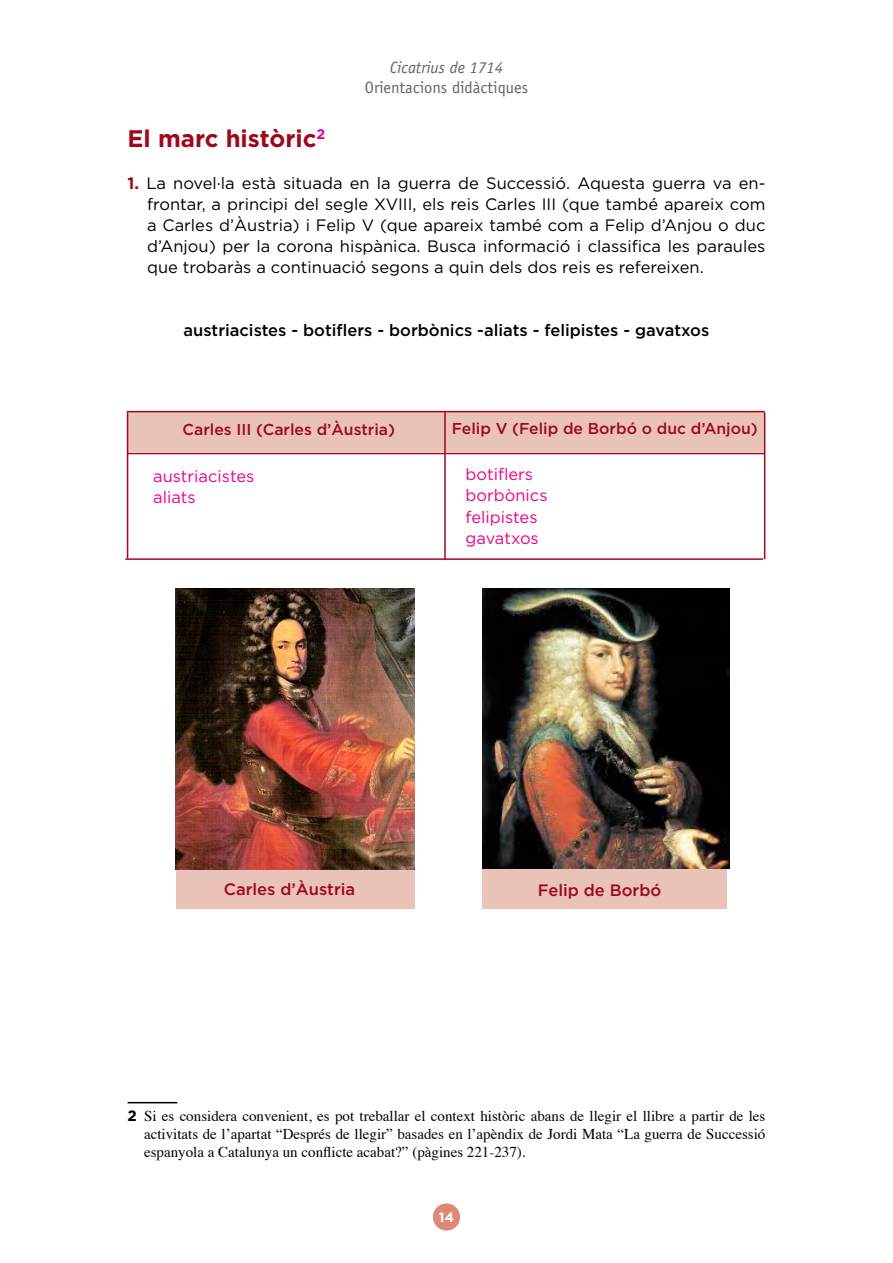
<style>
.page{position:relative;width:893px;height:1263px;background:#fff}
.page>*{position:absolute;margin:0;border:0;box-sizing:border-box;transform-origin:0 0}
.t1{font:700 24px "Gotham";color:#9e081b}
.t2{font:16.5px/21px "Gotham";color:#000;text-align:justify}
.t3{font:500 16.5px "Gotham";color:#000}
.t4{font:16.5px/21px "Gotham";color:#ec008c}
.t5{font:500 16.5px "Gotham";color:#9e081b}
.t6{font:16.5px "Officina Sans";color:#636466}
.t7{font:italic 16.5px "Officina Sans";color:#636466}
.t8{font:500 15.75px "Gotham";color:#9e081b}
.t9{font:15px/18px "Times";color:#000;text-align:justify}
.t10{font:700 13.5px "Gotham";color:#fff}
.s1{font-weight:700;color:#9e081b}
.s2{font-family:"Gotham";font-weight:700}
</style>
<div class="page">
<div style="left:434px;top:1204px;width:25px;height:26px;background:#de8977;border-radius:50%"></div>
<div style="left:433px;top:1203px;width:27px;height:27px;border:2px solid #de8977;border-radius:50%"></div>
<hr style="left:128px;top:1102px;width:49px;height:1px;background:#000">
<div style="left:176px;top:869px;width:239px;height:40px;background:#e9c3b8"></div>
<div style="left:483px;top:869px;width:244px;height:40px;background:#e9c3b8"></div>
<div style="left:127px;top:412px;width:638px;height:40px;background:#e9c3b8"></div>
<hr style="left:125px;top:558px;width:638px;height:2px;background:#9e081b">
<hr style="left:127px;top:453px;width:638px;height:1px;background:#9e081b">
<hr style="left:127px;top:411px;width:638px;height:1px;background:#9e081b">
<hr style="left:444px;top:411px;width:2px;height:149px;background:#9e081b">
<hr style="left:764px;top:412px;width:1px;height:147px;background:#9e081b">
<hr style="left:127px;top:412px;width:1px;height:146px;background:#9e081b">
<img style="left:483px;top:588px;width:246px;height:280px">
<img style="left:176px;top:588px;width:239px;height:281px">
<p class="t7" style="left:390px;top:58px;width:114px">Cicatrius de 1714</p>
<p class="t6" style="left:365px;top:77px;width:165px">Orientacions didàctiques</p>
<h1 class="t1" style="left:128px;top:125px;width:199px">El marc històric<sup>2</sup></h1>
<p class="t2" style="left:147px;top:173px;width:620px;text-indent:-19px"><span class="s1">1.</span> La novel·la està situada en la guerra de Successió. Aquesta guerra va en&shy;frontar, a principi del segle XVIII, els reis Carles III (que també apareix com a Carles d’Àustria) i Felip V (que apareix també com a Felip d’Anjou o duc d’Anjou) per la corona hispànica. Busca informació i classifica les paraules que trobaràs a continuació segons a quin dels dos reis es refereixen.</p>
<p class="t3" style="left:184px;top:321px;width:527px">austriacistes - botiflers - borbònics -aliats - felipistes - gavatxos</p>
<p class="t8" style="left:183px;top:420px;width:214px">Carles III (Carles d’Àustria)</p>
<p class="t8" style="left:452px;top:419px;width:307px">Felip V (Felip de Borbó o duc d’Anjou)</p>
<p class="t4" style="left:153px;top:466px;width:103px">austriacistes aliats</p>
<p class="t4" style="left:465px;top:464px;width:84px">botiflers borbònics felipistes gavatxos</p>
<p class="t5" style="left:224px;top:879px;width:133px">Carles d’Àustria</p>
<p class="t5" style="left:538px;top:881px;width:125px">Felip de Borbó</p>
<p class="t9" style="left:144px;top:1105px;width:623px;text-indent:-16px"><span class="s2">2</span> Si es considera convenient, es pot treballar el context històric abans de llegir el llibre a partir de les activitats de l’apartat “Després de llegir” basades en l’apèndix de Jordi Mata “La guerra de Successió espanyola a Catalunya un conflicte acabat?” (pàgines 221-237).</p>
<p class="t10" style="left:439px;top:1209px;width:16px">14</p>
</div>
